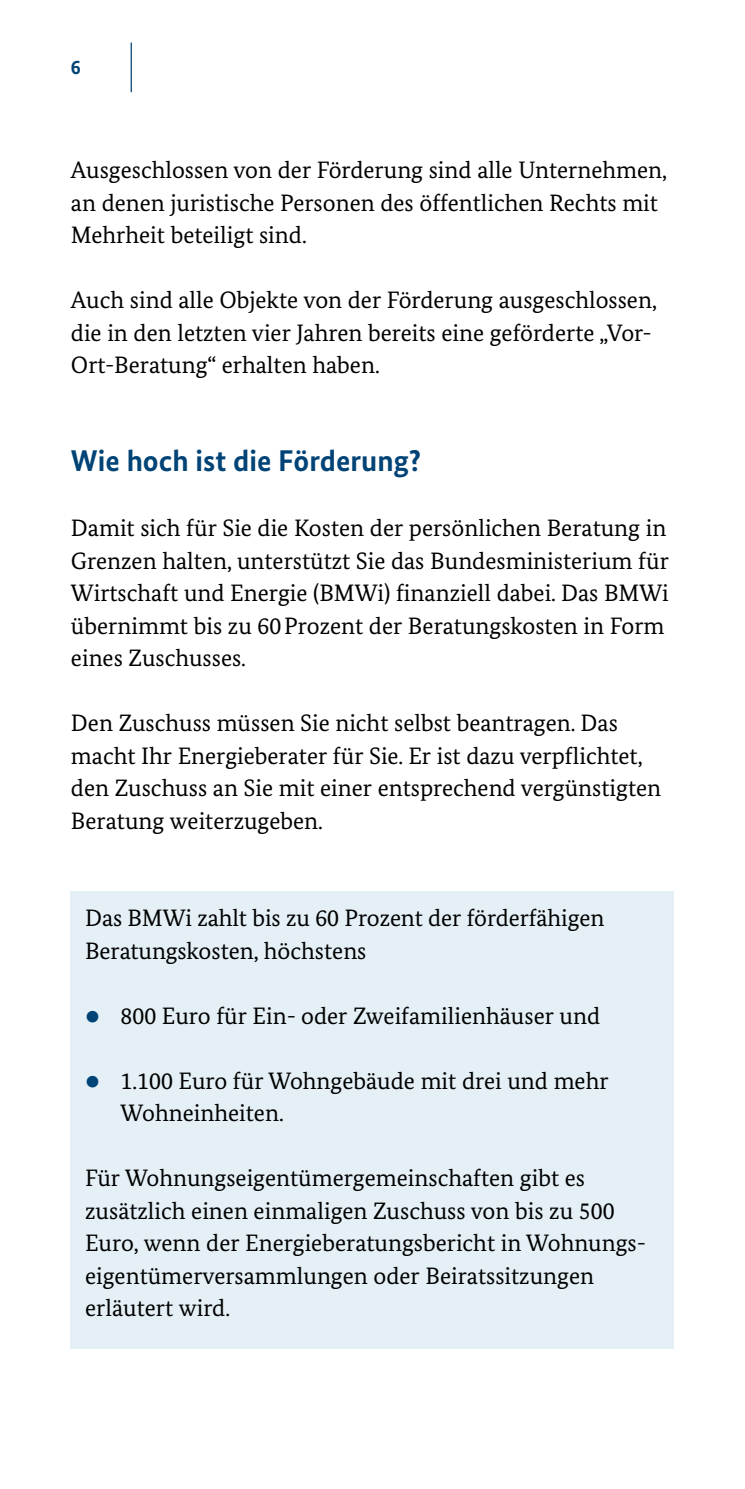
<style>
.page{position:relative;width:745px;height:1489px;background:#fff}
.page>*{position:absolute;margin:0;border:0;box-sizing:border-box;transform-origin:0 0}
.t1{font:700 30px "Bundes Sans";color:#004376}
.t2{font:23.75px/32.5px "Bundes Serif";color:#000}
.t3{font:700 20px "Bundes Sans";color:#004376}
</style>
<div class="page">
<hr style="left:130px;top:43px;width:2px;height:49px;background:#004376">
<div style="left:71px;top:891px;width:602px;height:457px;background:#e4f0f6"></div>
<p class="t3" style="left:71px;top:55px;width:11px">6</p>
<p class="t2" style="left:71px;top:154px;width:597px">Ausgeschlossen von der Förderung sind alle Unternehmen, an denen juristische Personen des öffentlichen Rechts mit<br>Mehrheit beteiligt sind.</p>
<p class="t2" style="left:71px;top:284px;width:587px">Auch sind alle Objekte von der Förderung ausgeschlossen, die in den letzten vier Jahren bereits eine geförderte „Vor-<br>Ort-Beratung“ erhalten haben.</p>
<h2 class="t1" style="left:71px;top:442px;width:352px">Wie hoch ist die Förderung?</h2>
<p class="t2" style="left:71px;top:511px;width:599px">Damit sich für Sie die Kosten der persönlichen Beratung in Grenzen halten, unterstützt Sie das Bundesministerium für Wirtschaft und Energie (BMWi) finanziell dabei. Das BMWi übernimmt bis zu 60Prozent der Beratungskosten in Form eines Zuschusses.</p>
<p class="t2" style="left:71px;top:706px;width:591px">Den Zuschuss müssen Sie nicht selbst beantragen. Das macht Ihr Energieberater für Sie. Er ist dazu verpflichtet, den Zuschuss an Sie mit einer entsprechend vergünstigten Beratung weiterzugeben.</p>
<p class="t2" style="left:85px;top:901px;width:520px">Das BMWi zahlt bis zu 60 Prozent der förderfähigen<br>Beratungskosten, höchstens</p>
<p class="t2" style="left:120px;top:999px;width:481px">800 Euro für Ein- oder Zweifamilienhäuser und</p>
<p class="t2" style="left:120px;top:1064px;width:489px">1.100 Euro für Wohngebäude mit drei und mehr<br>Wohneinheiten.</p>
<p class="t2" style="left:85px;top:1161px;width:562px">Für Wohnungseigentümergemeinschaften gibt es zusätzlich einen einmaligen Zuschuss von bis zu 500<br>Euro, wenn der Energieberatungsbericht in Wohnungs&shy;eigentümerversammlungen oder Beiratssitzungen erläutert wird.</p>
</div>
